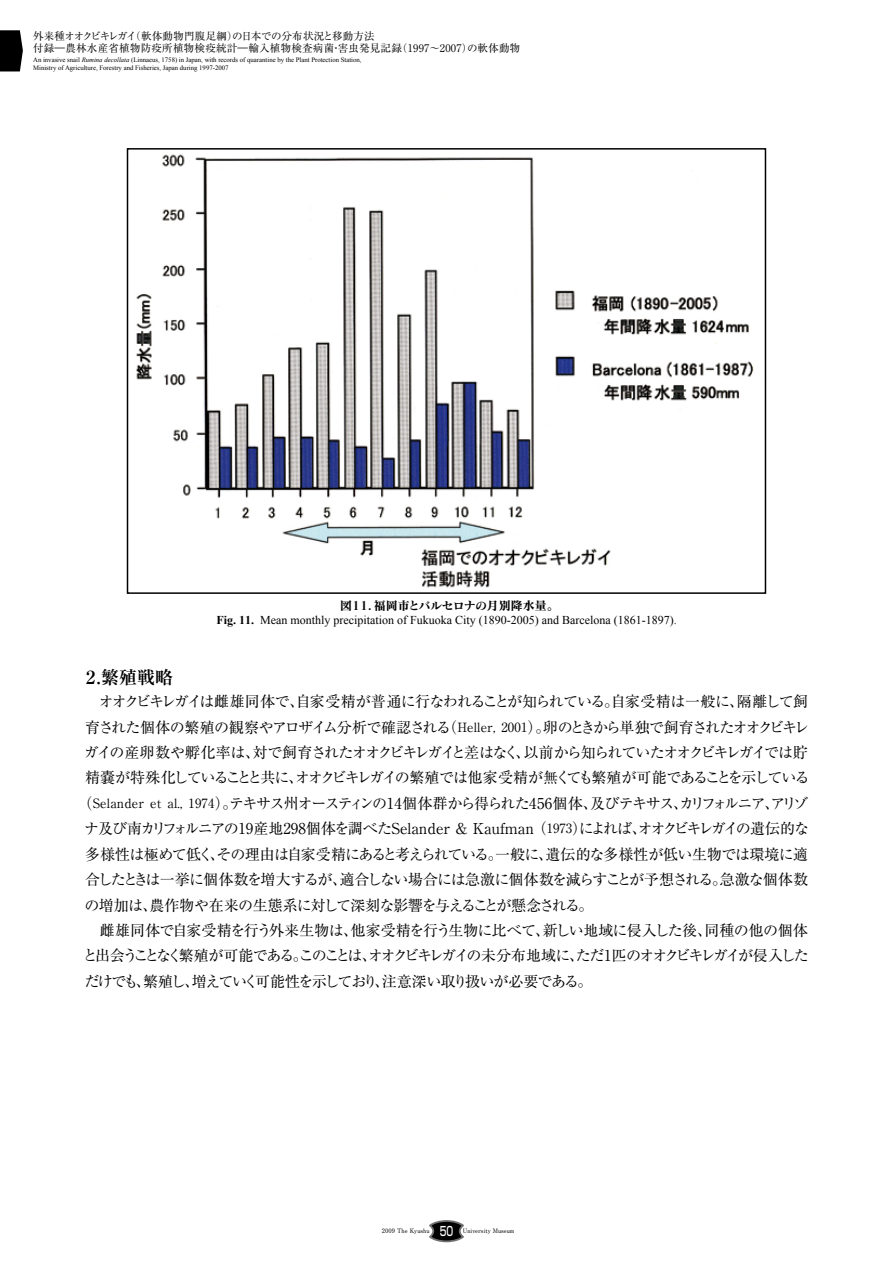
<style>
.page{position:relative;width:893px;height:1263px;background:#fff}
.page>*{position:absolute;margin:0;border:0;box-sizing:border-box;transform-origin:0 0}
.t1{font:700 18px "Ryumin Pro";color:#000}
.t2{font:15px/25.5px "Ryumin Pro";letter-spacing:-.065em;color:#000}
.t3{font:15px/25.5px "Ryumin Pro";letter-spacing:-.035em;color:#000}
.t4{font:15px/25.3px "Ryumin Pro";letter-spacing:-.095em;color:#000}
.t5{font:15px/25.3px "Ryumin Pro";letter-spacing:-.14em;color:#000}
.t6{font:15px "Ryumin Pro";letter-spacing:-.045em;color:#000}
.t7{font:15px "Ryumin Pro";letter-spacing:-.04em;color:#000}
.t8{font:15px/25.5px "Ryumin Pro";letter-spacing:-.09em;color:#000}
.t9{font:15px "Ryumin Pro";letter-spacing:-.13em;color:#000}
.t10{font:15px "Ryumin Pro";letter-spacing:-.15em;color:#000}
.t11{font:15px "Ryumin Pro";letter-spacing:-.115em;color:#000}
.t12{font:15px "Ryumin Pro";letter-spacing:-.03em;color:#000}
.t13{font:12.75px "Ryumin Pro";letter-spacing:.015em;color:#000}
.t14{font:500 12.75px "Shin Go Pro";color:#fff;scale:.7 1}
.t15{font:12px "Times New Roman";color:#000}
.t16{font:12px "Matisse Pro B";letter-spacing:-.01em;color:#000}
.t17{font:700 12px "Times New Roman";color:#000}
.t18{font:10.5px "Ryumin Pro";letter-spacing:.025em;color:#000}
.t19{font:10.5px "Ryumin Pro";letter-spacing:-.01em;color:#000}
.t20{font:10.5px "Ryumin Pro";letter-spacing:-.125em;color:#000}
.t21{font:6.75px/8.1px "Times New Roman";color:#000}
.t22{font:700 6.15px "Futo Min A101 Pro";letter-spacing:-.005em;color:#000}
.s1{font-style:italic}
</style>
<div class="page">
<svg style="left:429px;top:1220px;width:35px;height:23px"></svg>
<svg style="left:0;top:30px;width:23px;height:41px"></svg>
<img style="left:136px;top:154px;width:618px;height:434px">
<div style="left:127px;top:148px;width:639px;height:446px;border:2px solid #000"></div>
<p class="t18" style="left:130px;top:27px;width:109px">（軟体動物門腹足綱）</p>
<p class="t19" style="left:232px;top:27px;width:144px">の日本での分布状況と移動方法</p>
<p class="t20" style="left:33px;top:27px;width:105px">外来種オオクビキレガイ</p>
<p class="t18" style="left:397px;top:39px;width:77px">（1997～2007）</p>
<p class="t18" style="left:33px;top:39px;width:370px">付録―農林水産省植物防疫所植物検疫統計―輸入植物検査病菌害虫発見記録</p>
<p class="t18" style="left:467px;top:39px;width:55px">の軟体動物</p>
<p class="t18" style="left:331px;top:39px;width:12px">・</p>
<p class="t21" style="left:33px;top:56px;width:330px">An invasive snail <span class="s1">Rumina decollata</span> (Linnaeus, 1758) in Japan, with records of quarantine by the Plant Protection Station,<br>Ministry of Agriculture, Forestry and Fisheries, Japan during 1997-2007</p>
<p class="t1" style="left:101px;top:663px;width:73px">繁殖戦略</p>
<p class="t1" style="left:82px;top:663px;width:34px">２．</p>
<p class="t16" style="left:374px;top:598px;width:186px">福岡市とバルセロナの月別降水量。</p>
<p class="t16" style="left:340px;top:598px;width:41px">図11．</p>
<p class="t15" style="left:260px;top:612px;width:418px">Mean monthly precipitation of Fukuoka City (1890-2005) and Barcelona )1861-1897 .(</p>
<p class="t17" style="left:216px;top:612px;width:39px">Fig. 11.</p>
<p class="t6" style="left:99px;top:690px;width:647px">オオクビキレガイは雌雄同体で自家受精が普通に行なわれることが知られている自家受精は一般に、</p>
<p class="t2" style="left:737px;top:688px;width:73px">隔離して飼</p>
<p class="t2" style="left:604px;top:688px;width:16px">。</p>
<p class="t2" style="left:289px;top:688px;width:16px">、</p>
<p class="t2" style="left:442px;top:713px;width:16px">（</p>
<p class="t2" style="left:528px;top:713px;width:24px">）。</p>
<p class="t9" style="left:543px;top:715px;width:268px">卵のときから単独で飼育されたオオクビキレ</p>
<p class="t4" style="left:253px;top:713px;width:557px;text-indent:-168px">育された個体の繁殖の観察やアロザイム分析で確認される<br>対で飼育されたオオクビキレガイと差はなく以前から知られていたオオクビキレガイでは貯</p>
<p class="t13" style="left:501px;top:717px;width:27px">2001</p>
<p class="t13" style="left:457px;top:717px;width:40px">Heller,</p>
<p class="t2" style="left:84px;top:739px;width:727px">ガイの産卵数や孵化率は、<br>精嚢が特殊化していることと共にオオクビキレガイの繁殖では他家受精が無くても繁殖が可能であることを示している</p>
<p class="t2" style="left:516px;top:739px;width:16px">、</p>
<p class="t2" style="left:289px;top:764px;width:16px">、</p>
<p class="t2" style="left:78px;top:789px;width:16px">（</p>
<p class="t2" style="left:215px;top:789px;width:24px">）。</p>
<p class="t2" style="left:229px;top:789px;width:370px">テキサス州オースティンの14個体群から得られた456個体、</p>
<p class="t11" style="left:590px;top:791px;width:219px">及びテキサスカリフォルニアアリゾ</p>
<p class="t13" style="left:93px;top:793px;width:53px">Selander</p>
<p class="t13" style="left:188px;top:793px;width:28px">1974</p>
<p class="t13" style="left:167px;top:793px;width:16px">al.,</p>
<p class="t13" style="left:150px;top:793px;width:13px">et</p>
<p class="t2" style="left:673px;top:789px;width:16px">、</p>
<p class="t2" style="left:764px;top:789px;width:17px">、</p>
<p class="t2" style="left:532px;top:815px;width:16px">（</p>
<p class="t2" style="left:572px;top:815px;width:16px">）</p>
<p class="t10" style="left:579px;top:817px;width:232px">によればオオクビキレガイの遺伝的な</p>
<p class="t3" style="left:84px;top:815px;width:725px">ナ及び南カリフォルニアの19産地298個体を調べたSelander &amp; Kaufman<br>多様性は極めて低くその理由は自家受精にあると考えられている一般に遺伝的な多様性が低い生物では環境に適</p>
<p class="t13" style="left:547px;top:819px;width:27px">1973</p>
<p class="t2" style="left:632px;top:815px;width:16px">、</p>
<p class="t2" style="left:488px;top:840px;width:16px">。</p>
<p class="t2" style="left:210px;top:840px;width:16px">、</p>
<p class="t2" style="left:538px;top:840px;width:16px">、</p>
<p class="t2" style="left:339px;top:866px;width:470px">適合しない場合には急激に個体数を減らすことが予想される急激な個体数</p>
<p class="t2" style="left:84px;top:866px;width:511px">合したときは一挙に個体数を増大するが、<br>の増加は農作物や在来の生態系に対して深刻な影響を与えることが懸念される。</p>
<p class="t2" style="left:712px;top:866px;width:16px">。</p>
<p class="t2" style="left:142px;top:891px;width:16px">、</p>
<p class="t7" style="left:100px;top:918px;width:614px">雌雄同体で自家受精を行う外来生物は他家受精を行う生物に比べて新しい地域に侵入した後、</p>
<p class="t12" style="left:704px;top:918px;width:105px">同種の他の個体</p>
<p class="t5" style="left:83px;top:917px;width:728px;text-indent:260px">、<br>と出会うことなく繁殖が可能であるこのことはオオクビキレガイの未分布地域にただ1匹のオオクビキレガイが侵入した</p>
<p class="t2" style="left:535px;top:916px;width:16px">、</p>
<p class="t8" style="left:84px;top:942px;width:510px;text-indent:209px">。<br>だけでも繁殖し増えていく可能性を示しており注意深い取り扱いが必要である。</p>
<p class="t2" style="left:362px;top:942px;width:16px">、</p>
<p class="t2" style="left:569px;top:942px;width:16px">、</p>
<p class="t2" style="left:136px;top:967px;width:16px">、</p>
<p class="t2" style="left:184px;top:967px;width:16px">、</p>
<p class="t2" style="left:375px;top:967px;width:16px">、</p>
<p class="t22" style="left:382px;top:1226px;width:49px">2009 The Kyushu</p>
<p class="t14" style="left:440px;top:1220px;width:21px">50</p>
<p class="t22" style="left:463px;top:1226px;width:53px">University Museum</p>
</div>
